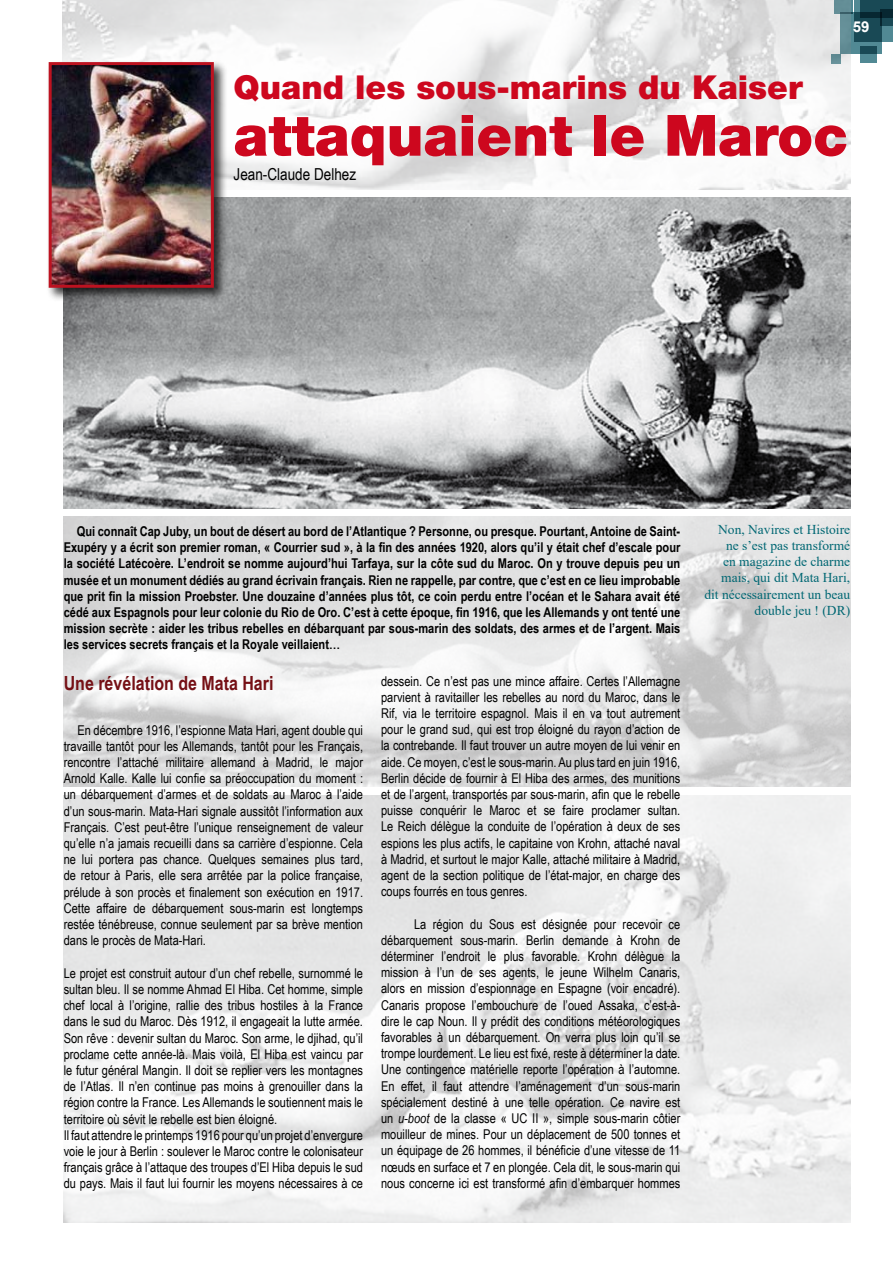
<style>
.page{position:relative;width:893px;height:1263px;background:#fff}
.page>*{position:absolute;margin:0;border:0;box-sizing:border-box;transform-origin:0 0}
.t1{font:900 57px "Helvetica Neue";color:#cd071e}
.t2{font:900 33px "Helvetica Neue";color:#cd071e}
.t3{font:700 19.5px "Arial Narrow";color:#751015}
.t4{font:16.5px "Arial Narrow";color:#000}
.t5{font:700 15px "Arial";color:#fff}
.t6{font:13.5px/16.2px "Arial Narrow";color:#000;text-align:justify}
.t7{font:700 13.5px/16.2px "Arial Narrow";color:#000;text-align:justify}
.t8{font:13.5px/16.2px "Times New Roman";color:#006773;text-align:right}
.s1{font-style:italic}
</style>
<div class="page">
<div style="left:854px;top:0;width:39px;height:42px;background:#518994"></div>
<div style="left:860px;top:0;width:33px;height:18px;background:#194955"></div>
<svg style="left:850px;top:13px;width:32px;height:41px"></svg>
<svg style="left:850px;top:0;width:2px;height:14px"></svg>
<svg style="left:860px;top:46px;width:16px;height:16px"></svg>
<svg style="left:880px;top:9px;width:13px;height:16px"></svg>
<img style="left:62px;top:0;width:788px;height:190px">
<img style="left:64px;top:198px;width:786px;height:310px">
<img style="left:64px;top:517px;width:786px;height:269px">
<img style="left:64px;top:796px;width:786px;height:426px">
<div style="left:46px;top:60px;width:188px;height:248px;background:#000;opacity:.75"></div>
<img style="left:53px;top:66px;width:157px;height:218px">
<div style="left:49px;top:62px;width:165px;height:226px;border:3px solid #bd1220"></div>
<p class="t5" style="left:853px;top:16px;width:18px">59</p>
<h2 class="t2" style="left:234px;top:67px;width:570px">Quand les sous-marins du Kaiser</h2>
<h1 class="t1" style="left:234px;top:101px;width:616px">attaquaient le Maroc</h1>
<p class="t4" style="left:234px;top:162px;width:124px">Jean-Claude Delhez</p>
<p class="t7" style="left:64px;top:522px;width:618px;text-indent:13px">Qui connaît Cap Juby, un bout de désert au bord de l’Atlantique ? Personne, ou presque. Pourtant, Antoine de Saint-Exupéry y a écrit son premier roman, « Courrier sud », à la fin des années 1920, alors qu’il y était chef d’escale pour la société Latécoère. L’endroit se nomme aujourd’hui Tarfaya, sur la côte sud du Maroc. On y trouve depuis peu un musée et un monument dédiés au grand écrivain français. Rien ne rappelle, par contre, que c’est en ce lieu improbable que prit fin la mission Proebster. Une douzaine d’années plus tôt, ce coin perdu entre l’océan et le Sahara avait été cédé aux Espagnols pour leur colonie du Rio de Oro. C’est à cette époque, fin 1916, que les Allemands y ont tenté une mission secrète : aider les tribus rebelles en débarquant par sous-marin des soldats, des armes et de l’argent. Mais les services secrets français et la Royale veillaient…</p>
<p class="t8" style="left:704px;top:521px;width:147px">Non, Navires et Histoire ne s’est pas transformé<br>en magazine de charme mais, qui dit Mata Hari, dit nécessairement un beau double jeu ! (DR)</p>
<h3 class="t3" style="left:64px;top:668px;width:211px">Une révélation de Mata Hari</h3>
<p class="t6" style="left:64px;top:721px;width:301px;text-indent:14px">En décembre 1916, l’espionne Mata Hari, agent double qui travaille tantôt pour les Allemands, tantôt pour les Français, rencontre l’attaché militaire allemand à Madrid, le major Arnold Kalle. Kalle lui confie sa préoccupation du moment : un débarquement d’armes et de soldats au Maroc à l’aide d’un sous-marin. Mata-Hari signale aussitôt l’information aux Français. C’est peut-être l’unique renseignement de valeur qu’elle n’a jamais recueilli dans sa carrière d’espionne. Cela ne lui portera pas chance. Quelques semaines plus tard, de retour à Paris, elle sera arrêtée par la police française, prélude à son procès et finalement son exécution en 1917.<br>Cette affaire de débarquement sous-marin est longtemps restée ténébreuse, connue seulement par sa brève mention dans le procès de Mata-Hari.</p>
<p class="t6" style="left:64px;top:964px;width:301px;text-align:left">Le projet est construit autour d’un chef rebelle, surnommé le sultan bleu. Il se nomme Ahmad El Hiba. Cet homme, simple chef local à l’origine, rallie des tribus hostiles à la France dans le sud du Maroc. Dès 1912, il engageait la lutte armée.<br>Son rêve : devenir sultan du Maroc. Son arme, le djihad, qu’il proclame cette année-là. Mais voilà, El Hiba est vaincu par le futur général Mangin. Il doit se replier vers les montagnes de l’Atlas. Il n’en continue pas moins à grenouiller dans la région contre la France. Les Allemands le soutiennent mais le territoire où sévit le rebelle est bien éloigné.<br>Il faut attendre le printemps 1916 pour qu’un projet d’envergure voie le jour à Berlin : soulever le Maroc contre le colonisateur français grâce à l’attaque des troupes d’El Hiba depuis le sud du pays. Mais il faut lui fournir les moyens nécessaires à ce</p>
<p class="t6" style="left:381px;top:672px;width:301px">dessein. Ce n’est pas une mince affaire. Certes l’Allemagne parvient à ravitailler les rebelles au nord du Maroc, dans le Rif, via le territoire espagnol. Mais il en va tout autrement pour le grand sud, qui est trop éloigné du rayon d’action de la contrebande. Il faut trouver un autre moyen de lui venir en aide. Ce moyen, c’est le sous-marin. Au plus tard en juin 1916, Berlin décide de fournir à El Hiba des armes, des munitions et de l’argent, transportés par sous-marin, afin que le rebelle puisse conquérir le Maroc et se faire proclamer sultan.<br>Le Reich délègue la conduite de l’opération à deux de ses espions les plus actifs, le capitaine von Krohn, attaché naval à Madrid, et surtout le major Kalle, attaché militaire à Madrid, agent de la section politique de l’état-major, en charge des coups fourrés en tous genres.</p>
<p class="t6" style="left:381px;top:915px;width:301px;text-indent:33px">La région du Sous est désignée pour recevoir ce débarquement sous-marin. Berlin demande à Krohn de déterminer l’endroit le plus favorable. Krohn délègue la mission à l’un de ses agents, le jeune Wilhelm Canaris, alors en mission d’espionnage en Espagne (voir encadré).<br>Canaris propose l’embouchure de l’oued Assaka, c’est-à&shy;dire le cap Noun. Il y prédit des conditions météorologiques favorables à un débarquement. On verra plus loin qu’il se trompe lourdement. Le lieu est fixé, reste à déterminer la date.<br>Une contingence matérielle reporte l’opération à l’automne.<br>En effet, il faut attendre l’aménagement d’un sous-marin spécialement destiné à une telle opération. Ce navire est un <span class="s1">u-boot</span> de la classe « UC II », simple sous-marin côtier mouilleur de mines. Pour un déplacement de 500 tonnes et un équipage de 26 hommes, il bénéficie d’une vitesse de 11 nœuds en surface et 7 en plongée. Cela dit, le sous-marin qui nous concerne ici est transformé afin d’embarquer hommes</p>
</div>
